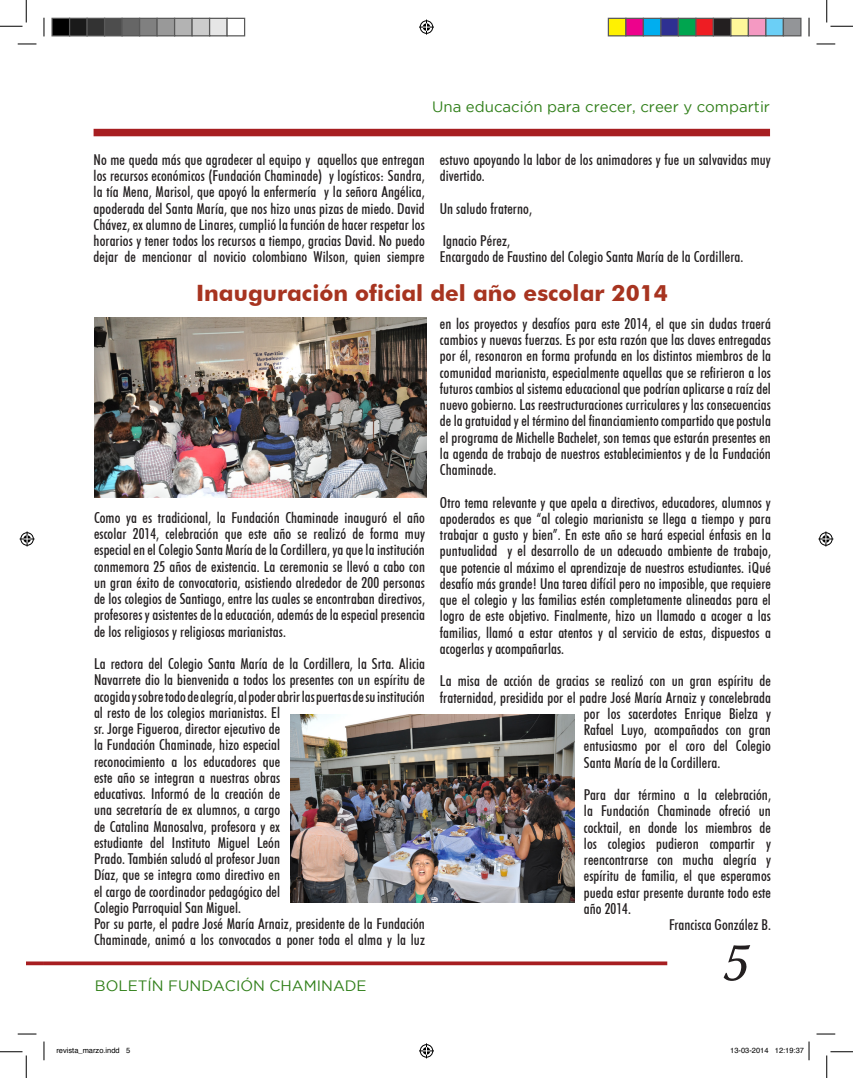
<style>
.page{position:relative;width:853px;height:1078px;background:#fff}
.page>*{position:absolute;margin:0;border:0;box-sizing:border-box;transform-origin:0 0}
.t1{font:57.75px "Lin Biolinum Slanted";color:#231f20}
.t2{font:700 22.5px "Futura BT";color:#a73420}
.t3{font:500 condensed 15px/16.2px "Futura BT";letter-spacing:.005em;color:#231f20;text-align:justify}
.t4{font:15px "Gotham";color:#307f19}
.t5{font:7.5px "Helvetica";color:#000}
</style>
<div class="page">
<svg style="left:26px;top:961px;width:18px;height:4px"></svg>
<svg style="left:44px;top:961px;width:623px;height:4px;background:#b1393b"></svg>
<div style="left:94px;top:129px;width:676px;height:7px;background:#a71e21"></div>
<img style="left:94px;top:318px;width:332px;height:179px">
<img style="left:291px;top:714px;width:283px;height:189px">
<svg style="left:18px;top:43px;width:18px;height:2px"></svg>
<svg style="left:816px;top:43px;width:19px;height:2px"></svg>
<svg style="left:18px;top:1033px;width:18px;height:2px"></svg>
<svg style="left:816px;top:1033px;width:19px;height:2px"></svg>
<svg style="left:43px;top:18px;width:2px;height:18px"></svg>
<svg style="left:43px;top:1041px;width:2px;height:19px"></svg>
<svg style="left:808px;top:18px;width:2px;height:18px"></svg>
<svg style="left:0;top:0;width:27px;height:27px"></svg>
<svg style="left:0;top:1051px;width:27px;height:27px"></svg>
<svg style="left:826px;top:0;width:27px;height:27px"></svg>
<svg style="left:826px;top:1051px;width:27px;height:27px"></svg>
<svg style="left:419px;top:20px;width:15px;height:15px"></svg>
<svg style="left:419px;top:1043px;width:15px;height:15px"></svg>
<svg style="left:20px;top:531px;width:15px;height:15px"></svg>
<svg style="left:818px;top:531px;width:15px;height:15px"></svg>
<div style="left:52px;top:18px;width:18px;height:18px;background:#000"></div>
<div style="left:51px;top:18px;width:19px;height:18px;border:1px solid #595959"></div>
<div style="left:70px;top:18px;width:17px;height:18px;background:#1a1a1a"></div>
<div style="left:69px;top:18px;width:19px;height:18px;border:1px solid #595959"></div>
<div style="left:87px;top:18px;width:18px;height:18px;background:#333"></div>
<div style="left:86px;top:18px;width:19px;height:18px;border:1px solid #595959"></div>
<div style="left:105px;top:18px;width:17px;height:18px;background:#4d4d4d"></div>
<div style="left:104px;top:18px;width:19px;height:18px;border:1px solid #595959"></div>
<div style="left:122px;top:18px;width:18px;height:18px;background:#666"></div>
<div style="left:121px;top:18px;width:19px;height:18px;border:1px solid #595959"></div>
<div style="left:140px;top:18px;width:17px;height:18px;background:#808080"></div>
<div style="left:139px;top:18px;width:19px;height:18px;border:1px solid #595959"></div>
<div style="left:157px;top:18px;width:18px;height:18px;background:#999"></div>
<div style="left:156px;top:18px;width:19px;height:18px;border:1px solid #595959"></div>
<div style="left:175px;top:18px;width:17px;height:18px;background:#b3b3b3"></div>
<div style="left:174px;top:18px;width:19px;height:18px;border:1px solid #595959"></div>
<div style="left:192px;top:18px;width:18px;height:18px;background:#ccc"></div>
<div style="left:191px;top:18px;width:19px;height:18px;border:1px solid #595959"></div>
<div style="left:210px;top:18px;width:17px;height:18px;background:#e6e6e6"></div>
<div style="left:209px;top:18px;width:19px;height:18px;border:1px solid #595959"></div>
<div style="left:226px;top:18px;width:19px;height:18px;border:1px solid #595959"></div>
<div style="left:608px;top:18px;width:18px;height:18px;background:#fff101"></div>
<div style="left:608px;top:18px;width:18px;height:18px;border:1px solid #595959"></div>
<div style="left:626px;top:18px;width:17px;height:18px;background:#ed028c"></div>
<div style="left:625px;top:18px;width:19px;height:18px;border:1px solid #595959"></div>
<div style="left:643px;top:18px;width:18px;height:18px;background:#00aeef"></div>
<div style="left:643px;top:18px;width:18px;height:18px;border:1px solid #595959"></div>
<div style="left:661px;top:18px;width:17px;height:18px;background:#2e3092"></div>
<div style="left:660px;top:18px;width:19px;height:18px;border:1px solid #595959"></div>
<div style="left:678px;top:18px;width:18px;height:18px;background:#00a54f"></div>
<div style="left:678px;top:18px;width:18px;height:18px;border:1px solid #595959"></div>
<div style="left:696px;top:18px;width:17px;height:18px;background:#ee1d23"></div>
<div style="left:695px;top:18px;width:19px;height:18px;border:1px solid #595959"></div>
<div style="left:713px;top:18px;width:18px;height:18px;background:#231f20"></div>
<div style="left:713px;top:18px;width:18px;height:18px;border:1px solid #595959"></div>
<div style="left:731px;top:18px;width:17px;height:18px;background:#fff79a"></div>
<div style="left:730px;top:18px;width:19px;height:18px;border:1px solid #595959"></div>
<div style="left:748px;top:18px;width:18px;height:18px;background:#f499c2"></div>
<div style="left:748px;top:18px;width:18px;height:18px;border:1px solid #595959"></div>
<div style="left:766px;top:18px;width:17px;height:18px;background:#6bcff6"></div>
<div style="left:765px;top:18px;width:19px;height:18px;border:1px solid #595959"></div>
<div style="left:783px;top:18px;width:18px;height:18px;background:#939598"></div>
<div style="left:783px;top:18px;width:18px;height:18px;border:1px solid #595959"></div>
<svg style="left:808px;top:1041px;width:2px;height:19px"></svg>
<p class="t4" style="left:432px;top:99px;width:339px">Una educación para crecer, creer y compartir</p>
<p class="t3" style="left:94px;top:151px;width:333px">No me queda más que agradecer al equipo y aquellos que entregan los recursos económicos (Fundación Chaminade) y logísticos: Sandra, la tía Mena, Marisol, que apoyó la enfermería y la señora Angélica, apoderada del Santa María, que nos hizo unas pizas de miedo. David Chávez, ex alumno de Linares, cumplió la función de hacer respetar los horarios y tener todos los recursos a tiempo, gracias David. No puedo dejar de mencionar al novicio colombiano Wilson, quien siempre</p>
<p class="t3" style="left:440px;top:151px;width:333px">estuvo apoyando la labor de los animadores y fue un salvavidas muy divertido.</p>
<p class="t3" style="left:440px;top:192px;width:94px;line-height:32.5px">Un saludo fraterno,<br>Ignacio Pérez,</p>
<p class="t3" style="left:440px;top:249px;width:305px">Encargado de Faustino del Colegio Santa María de la Cordillera.</p>
<h2 class="t2" style="left:196px;top:279px;width:473px">Inauguración oficial del año escolar 2014</h2>
<p class="t3" style="left:94px;top:509px;width:332px">Como ya es tradicional, la Fundación Chaminade inauguró el año escolar 2014, celebración que este año se realizó de forma muy especial en el Colegio Santa María de la Cordillera, ya que la institución conmemora 25 años de existencia. La ceremonia se llevó a cabo con un gran éxito de convocatoria, asistiendo alrededor de 200 personas de los colegios de Santiago, entre las cuales se encontraban directivos, profesores y asistentes de la educación, además de la especial presencia de los religiosos y religiosas marianistas.</p>
<p class="t3" style="left:94px;top:655px;width:332px;text-align:left">La rectora del Colegio Santa María de la Cordillera, la Srta. Alicia Navarrete dio la bienvenida a todos los presentes con un espíritu de acogida y sobre todo de alegría, al poder abrir las puertas de su institución al resto de los colegios marianistas. El<br>sr. Jorge Figueroa, director ejecutivo de<br>la Fundación Chaminade, hizo especial<br>reconocimiento a los educadores que<br>este año se integran a nuestras obras<br>educativas. Informó de la creación de<br>una secretaría de ex alumnos, a cargo<br>de Catalina Manosalva, profesora y ex<br>estudiante del Instituto Miguel León<br>Prado. También saludó al profesor Juan<br>Díaz, que se integra como directivo en<br>el cargo de coordinador pedagógico del<br>Colegio Parroquial San Miguel.<br>Por su parte, el padre José María Arnaiz, presidente de la Fundación Chaminade, animó a los convocados a poner toda el alma y la luz</p>
<p class="t4" style="left:95px;top:977px;width:273px">BOLETÍN FUNDACIÓN CHAMINADE</p>
<p class="t3" style="left:440px;top:315px;width:332px">en los proyectos y desafíos para este 2014, el que sin dudas traerá cambios y nuevas fuerzas. Es por esta razón que las claves entregadas por él, resonaron en forma profunda en los distintos miembros de la comunidad marianista, especialmente aquellas que se refirieron a los futuros cambios al sistema educacional que podrían aplicarse a raíz del nuevo gobierno. Las reestructuraciones curriculares y las consecuencias de la gratuidad y el término del financiamiento compartido que postula el programa de Michelle Bachelet, son temas que estarán presentes en la agenda de trabajo de nuestros establecimientos y de la Fundación Chaminade.</p>
<p class="t3" style="left:440px;top:494px;width:332px">Otro tema relevante y que apela a directivos, educadores, alumnos y apoderados es que “al colegio marianista se llega a tiempo y para trabajar a gusto y bien”. En este año se hará especial énfasis en la puntualidad y el desarrollo de un adecuado ambiente de trabajo, que potencie al máximo el aprendizaje de nuestros estudiantes. ¡Qué desafío más grande! Una tarea difícil pero no imposible, que requiere que el colegio y las familias estén completamente alineadas para el logro de este objetivo. Finalmente, hizo un llamado a acoger a las familias, llamó a estar atentos y al servicio de estas, dispuestos a acogerlas y acompañarlas.</p>
<p class="t3" style="left:440px;top:673px;width:332px">La misa de acción de gracias se realizó con un gran espíritu de</p>
<p class="t3" style="left:440px;top:689px;width:332px">fraternidad, presidida por el padre José María Arnaiz y concelebrada</p>
<p class="t3" style="left:584px;top:705px;width:189px">por los sacerdotes Enrique Bielza y</p>
<p class="t3" style="left:584px;top:722px;width:188px">Rafael Luyo, acompañados con gran</p>
<p class="t3" style="left:584px;top:738px;width:188px">entusiasmo por el coro del Colegio</p>
<p class="t3" style="left:584px;top:754px;width:138px">Santa María de la Cordillera.</p>
<p class="t3" style="left:584px;top:787px;width:188px">Para dar término a la celebración,</p>
<p class="t3" style="left:584px;top:803px;width:188px">la Fundación Chaminade ofreció un</p>
<p class="t3" style="left:584px;top:819px;width:189px">cocktail, en donde los miembros de</p>
<p class="t3" style="left:584px;top:835px;width:188px">los colegios pudieron compartir y</p>
<p class="t3" style="left:584px;top:852px;width:188px">reencontrarse con mucha alegría y</p>
<p class="t3" style="left:584px;top:868px;width:188px">espíritu de familia, el que esperamos</p>
<p class="t3" style="left:584px;top:884px;width:189px">pueda estar presente durante todo este</p>
<p class="t3" style="left:584px;top:900px;width:49px">año 2014.</p>
<p class="t3" style="left:669px;top:916px;width:103px">Francisca González B.</p>
<h1 class="t1" style="left:720px;top:929px;width:28px">5</h1>
<p class="t5" style="left:56px;top:1045px;width:75px">revista_marzo.indd 5</p>
<p class="t5" style="left:730px;top:1045px;width:75px">13-03-2014 12:19:37</p>
</div>
